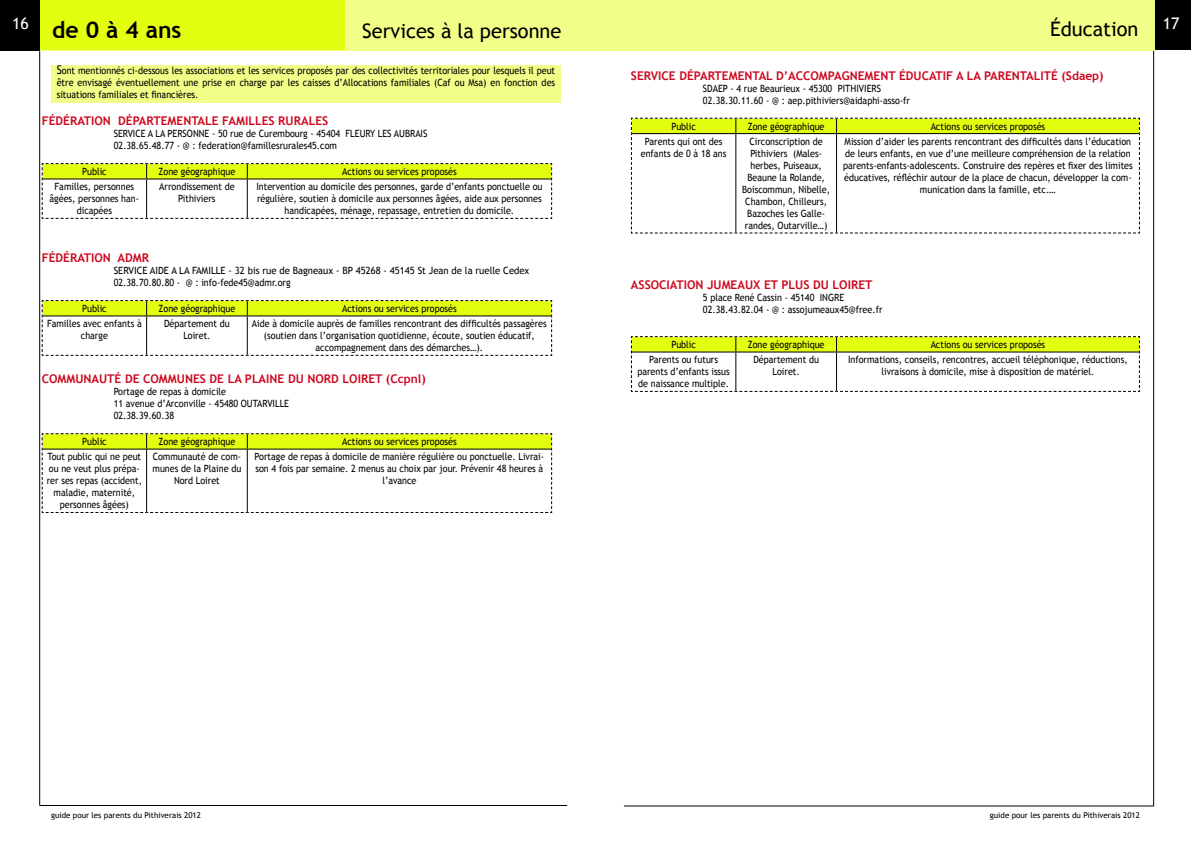
<style>
.page{position:relative;width:1191px;height:842px;background:#fff}
.page>*{position:absolute;margin:0;border:0;box-sizing:border-box;transform-origin:0 0}
.t1{font:700 23px "Trebuchet MS";color:#000}
.t2{font:20px "Trebuchet MS";color:#000}
.t3{font:16px "Trebuchet MS";color:#fff}
.t4{font:700 12px "Trebuchet MS";color:#cd071e}
.t5{font:10px/12px "Trebuchet MS";color:#000;text-align:center;scale:.9 1}
.t6{font:10px/12px "Trebuchet MS";color:#000;scale:.95 1}
.t7{font:8px "Trebuchet MS";color:#000}
.s1{font-size:12px}
</style>
<div class="page">
<div style="left:0;top:0;width:40px;height:50px;background:#000"></div>
<hr style="left:39px;top:51px;width:1px;height:754px;background:#000">
<hr style="left:1153px;top:48px;width:1px;height:758px;background:#000">
<hr style="left:624px;top:805px;width:529px;height:1px;background:#000">
<hr style="left:40px;top:805px;width:527px;height:1px;background:#000">
<div style="left:1152px;top:0;width:39px;height:50px;background:#000"></div>
<div style="left:42px;top:0;width:1113px;height:51px;background:#f1fe87"></div>
<svg style="left:41px;top:163px;width:511px;height:56px"></svg>
<hr style="left:43px;top:178px;width:104px;height:1px;background:#000">
<hr style="left:147px;top:178px;width:100px;height:1px;background:#000">
<hr style="left:146px;top:179px;width:1px;height:39px;background:#000">
<hr style="left:247px;top:178px;width:304px;height:1px;background:#000">
<hr style="left:247px;top:179px;width:1px;height:39px;background:#000">
<svg style="left:41px;top:300px;width:511px;height:56px"></svg>
<hr style="left:43px;top:315px;width:104px;height:1px;background:#000">
<hr style="left:147px;top:315px;width:100px;height:1px;background:#000">
<hr style="left:146px;top:316px;width:1px;height:39px;background:#000">
<hr style="left:247px;top:315px;width:304px;height:1px;background:#000">
<hr style="left:247px;top:316px;width:1px;height:39px;background:#000">
<svg style="left:41px;top:433px;width:511px;height:80px"></svg>
<hr style="left:43px;top:449px;width:104px;height:1px;background:#000">
<hr style="left:147px;top:449px;width:100px;height:1px;background:#000">
<hr style="left:146px;top:450px;width:1px;height:62px;background:#000">
<hr style="left:247px;top:449px;width:304px;height:1px;background:#000">
<hr style="left:247px;top:450px;width:1px;height:62px;background:#000">
<svg style="left:630px;top:117px;width:510px;height:117px"></svg>
<hr style="left:632px;top:133px;width:104px;height:1px;background:#000">
<hr style="left:736px;top:133px;width:100px;height:1px;background:#000">
<hr style="left:735px;top:134px;width:1px;height:98px;background:#000">
<hr style="left:836px;top:133px;width:303px;height:1px;background:#000">
<hr style="left:836px;top:134px;width:1px;height:98px;background:#000">
<svg style="left:630px;top:336px;width:510px;height:56px"></svg>
<hr style="left:632px;top:351px;width:104px;height:1px;background:#000">
<hr style="left:736px;top:351px;width:100px;height:1px;background:#000">
<hr style="left:735px;top:352px;width:1px;height:39px;background:#000">
<hr style="left:836px;top:351px;width:303px;height:1px;background:#000">
<hr style="left:836px;top:352px;width:1px;height:39px;background:#000">
<div style="left:41px;top:1px;width:304px;height:49px;background:#e3fe0f"></div>
<div style="left:51px;top:66px;width:510px;height:37px;background:#f1fe87"></div>
<h3 class="t3" style="left:12px;top:14px;width:18px">16</h3>
<h1 class="t1" style="left:52px;top:16px;width:131px">de 0 à 4 ans</h1>
<h2 class="t2" style="left:1050px;top:17px;width:90px">Éducation</h2>
<p class="t5" style="left:57px;top:65px;width:555px;text-align:justify"><span class="s1">S</span>ont mentionnés ci-dessous les associations et les services proposés par des collectivités territoriales pour lesquels il peut être envisagé éventuellement une prise en charge par les caisses d’Allocations familiales (Caf ou Msa) en fonction des situations familiales et financières.</p>
<h2 class="t2" style="left:362px;top:19px;width:201px">Services à la personne</h2>
<p class="t4" style="left:631px;top:68px;width:474px">SERVICE DÉPARTEMENTAL D’ACCOMPAGNEMENT ÉDUCATIF A LA PARENTALITÉ (Sdaep)</p>
<p class="t5" style="left:703px;top:82px;width:232px;text-align:left">SDAEP - 4 rue Beaurieux - 45300 PITHIVIERS<br>02.38.30.11.60 - @ : aep.pithiviers@aidaphi-asso-fr</p>
<p class="t5" style="left:671px;top:120px;width:29px">Public</p>
<p class="t5" style="left:748px;top:120px;width:87px">Zone géographique</p>
<p class="t5" style="left:930px;top:120px;width:129px">Actions ou services proposés</p>
<p class="t5" style="left:641px;top:136px;width:97px">Parents qui ont des enfants de 0 à 18 ans</p>
<p class="t5" style="left:742px;top:136px;width:99px">Circonscription de<br>Pithiviers (Males&shy;herbes, Puiseaux,<br>Beaune la Rolande,<br>Boiscommun, Nibelle,<br>Chambon, Chilleurs,<br>Bazoches les Galle&shy;randes, Outarville…)</p>
<p class="t5" style="left:843px;top:136px;width:323px">Mission d’aider les parents rencontrant des difficultés dans l’éducation de leurs enfants, en vue d’une meilleure compréhension de la relation parents-enfants-adolescents. Construire des repères et fixer des limites éducatives, réfléchir autour de la place de chacun, développer la com&shy;munication dans la famille, etc.…</p>
<p class="t4" style="left:42px;top:113px;width:288px">FÉDÉRATION DÉPARTEMENTALE FAMILLES RURALES</p>
<p class="t5" style="left:114px;top:128px;width:350px;text-align:left">SERVICE A LA PERSONNE - 50 rue de Curembourg - 45404 FLEURY LES AUBRAIS<br>02.38.65.48.77 - @ : federation@famillesrurales45.com</p>
<p class="t5" style="left:82px;top:166px;width:29px">Public</p>
<p class="t5" style="left:159px;top:166px;width:87px">Zone géographique</p>
<p class="t5" style="left:342px;top:166px;width:129px">Actions ou services proposés</p>
<p class="t5" style="left:50px;top:181px;width:101px">Familles, personnes âgées, personnes han&shy;dicapées</p>
<p class="t5" style="left:159px;top:181px;width:85px">Arrondissement de<br>Pithiviers</p>
<p class="t5" style="left:256px;top:181px;width:319px">Intervention au domicile des personnes, garde d’enfants ponctuelle ou régulière, soutien à domicile aux personnes âgées, aide aux personnes handicapées, ménage, repassage, entretien du domicile.</p>
<p class="t4" style="left:42px;top:250px;width:109px">FÉDÉRATION ADMR</p>
<p class="t6" style="left:114px;top:265px;width:439px">SERVICE AIDE A LA FAMILLE - 32 bis rue de Bagneaux - BP 45268 - 45145 St Jean de la ruelle Cedex<br>02.38.70.80.80 - @ : info-fede45@admr.org</p>
<p class="t5" style="left:82px;top:303px;width:29px">Public</p>
<p class="t5" style="left:159px;top:303px;width:87px">Zone géographique</p>
<p class="t5" style="left:342px;top:303px;width:129px">Actions ou services proposés</p>
<p class="t5" style="left:47px;top:318px;width:107px">Familles avec enfants à charge</p>
<p class="t5" style="left:164px;top:318px;width:74px">Département du<br>Loiret.</p>
<p class="t5" style="left:252px;top:318px;width:329px">Aide à domicile auprès de familles rencontrant des difficultés passagères (soutien dans l’organisation quotidienne, écoute, soutien éducatif, accompagnement dans des démarches…).</p>
<p class="t4" style="left:42px;top:371px;width:386px">COMMUNAUTÉ DE COMMUNES DE LA PLAINE DU NORD LOIRET (Ccpnl)</p>
<p class="t5" style="left:114px;top:386px;width:196px;text-align:left">Portage de repas à domicile<br>11 avenue d’Arconville - 45480 OUTARVILLE<br>02.38.39.60.38</p>
<p class="t5" style="left:82px;top:436px;width:29px">Public</p>
<p class="t5" style="left:159px;top:436px;width:87px">Zone géographique</p>
<p class="t5" style="left:342px;top:436px;width:129px">Actions ou services proposés</p>
<p class="t5" style="left:47px;top:451px;width:107px">Tout public qui ne peut ou ne veut plus prépa&shy;rer ses repas (accident, maladie, maternité, personnes âgées)</p>
<p class="t5" style="left:153px;top:451px;width:100px">Communauté de com&shy;munes de la Plaine du<br>Nord Loiret</p>
<p class="t5" style="left:255px;top:451px;width:323px">Portage de repas à domicile de manière régulière ou ponctuelle. Livrai&shy;son 4 fois par semaine. 2 menus au choix par jour. Prévenir 48 heures à l’avance</p>
<p class="t4" style="left:631px;top:278px;width:243px">ASSOCIATION JUMEAUX ET PLUS DU LOIRET</p>
<p class="t5" style="left:703px;top:292px;width:201px;text-align:left">5 place René Cassin - 45140 INGRE<br>02.38.43.82.04 - @ : assojumeaux45@free.fr</p>
<p class="t5" style="left:671px;top:339px;width:29px">Public</p>
<p class="t5" style="left:748px;top:339px;width:87px">Zone géographique</p>
<p class="t5" style="left:930px;top:339px;width:129px">Actions ou services proposés</p>
<p class="t5" style="left:637px;top:354px;width:104px">Parents ou futurs parents d’enfants issus de naissance multiple.</p>
<p class="t5" style="left:753px;top:354px;width:74px">Département du<br>Loiret.</p>
<p class="t5" style="left:848px;top:354px;width:312px">Informations, conseils, rencontres, accueil téléphonique, réductions, livraisons à domicile, mise à disposition de matériel.</p>
<h3 class="t3" style="left:1162px;top:14px;width:18px">17</h3>
<p class="t7" style="left:51px;top:810px;width:151px">guide pour les parents du Pithiverais 2012</p>
<p class="t7" style="left:990px;top:810px;width:151px">guide pour les parents du Pithiverais 2012</p>
</div>
